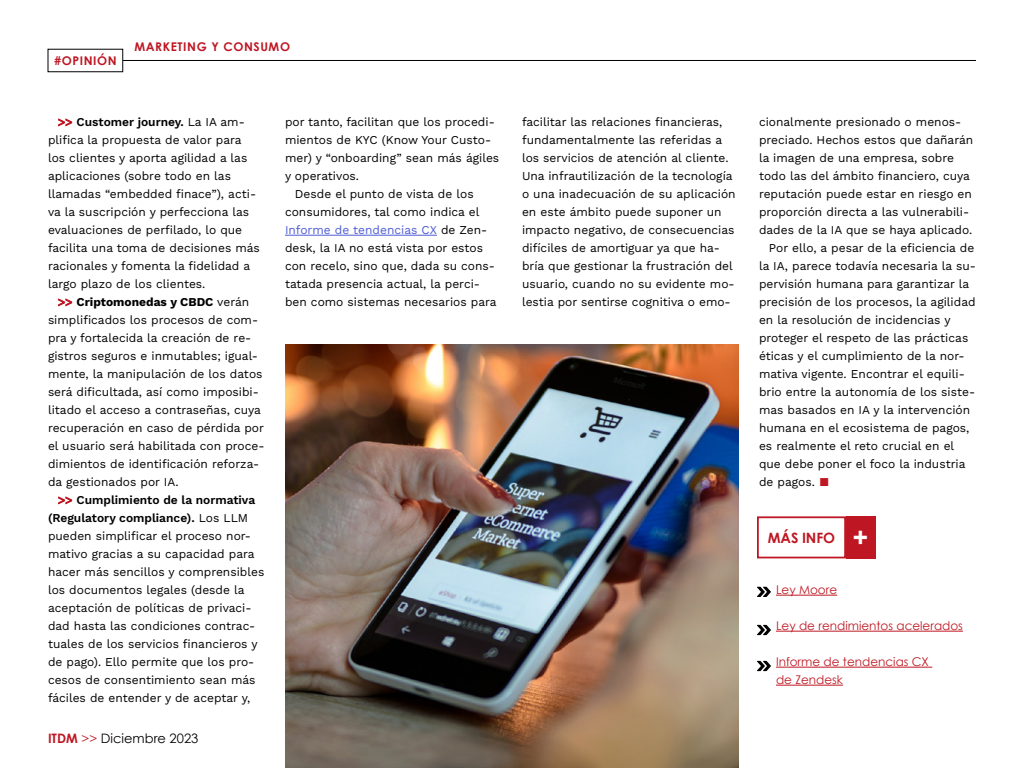
<style>
.page{position:relative;width:1024px;height:768px;background:#fff}
.page>*{position:absolute;margin:0;border:0;box-sizing:border-box;transform-origin:0 0}
.t1{font:700 14.2px "Century Gothic";letter-spacing:-.01em;color:#be1723}
.t2{font:13px "Century Gothic";color:#000}
.t3{font:12px/18px "Work Sans";color:#000}
.t4{font:12px/18px "Century Gothic";color:#be1723}
.t5{font:12px "Work Sans";color:#4f5cd6}
.t6{font:700 12px "Century Gothic";letter-spacing:.05em;color:#be1723}
.s1{color:#be1723}
.s2{font-weight:600}
.s3{font-weight:700}
.s4{font-weight:700;color:#be1723}
.s5{color:#000}
.s6{font-size:26.7px;color:#fff}
</style>
<div class="page">
<hr style="left:96px;top:60px;width:880px;height:1px;background:#000">
<div style="left:48px;top:49px;width:75px;height:23px;background:#fff"></div>
<svg style="left:58px;top:118px;width:15px;height:9px"></svg>
<svg style="left:58px;top:298px;width:15px;height:9px"></svg>
<svg style="left:58px;top:496px;width:15px;height:9px"></svg>
<hr style="left:285px;top:235px;width:152px;height:1px;background:#4f5cd6">
<hr style="left:776px;top:595px;width:61px;height:1px;background:#be1723">
<hr style="left:776px;top:631px;width:187px;height:1px;background:#be1723">
<hr style="left:776px;top:667px;width:156px;height:1px;background:#be1723">
<hr style="left:776px;top:685px;width:67px;height:1px;background:#be1723">
<div style="left:846px;top:516px;width:29px;height:42px;background:#be1723"></div>
<div style="left:757px;top:516px;width:89px;height:42px;border:2px solid #be1723"></div>
<svg style="left:757px;top:587px;width:14px;height:10px"></svg>
<svg style="left:757px;top:625px;width:14px;height:10px"></svg>
<svg style="left:757px;top:661px;width:14px;height:10px"></svg>
<img style="left:285px;top:344px;width:454px;height:424px">
<p class="t6" style="left:54px;top:52px;width:64px">#OPINIÓN</p>
<p class="t6" style="left:134px;top:37px;width:157px">MARKETING Y CONSUMO</p>
<p class="t3" style="left:48px;top:112px;width:213px;text-indent:10px"><span class="s1">&gt;&gt;</span> <span class="s2">Customer journey.</span> La IA am&shy;plifica la propuesta de valor para los clientes y aporta agilidad a las aplicaciones (sobre todo en las llamadas “embedded finace”), acti&shy;va la suscripción y perfecciona las evaluaciones de perfilado, lo que facilita una toma de decisiones más racionales y fomenta la fidelidad a largo plazo de los clientes.</p>
<p class="t3" style="left:48px;top:292px;width:218px;text-indent:10px"><span class="s1">&gt;&gt;</span> <span class="s3">Criptomonedas y CBDC</span> verán simplificados los procesos de com&shy;pra y fortalecida la creación de re&shy;gistros seguros e inmutables; igual&shy;mente, la manipulación de los datos será dificultada, así como imposibi&shy;litado el acceso a contraseñas, cuya recuperación en caso de pérdida por el usuario será habilitada con proce&shy;dimientos de identificación reforza&shy;da gestionados por IA.</p>
<p class="t3" style="left:48px;top:490px;width:218px;text-indent:10px"><span class="s1">&gt;&gt;</span> <span class="s2">Cumplimiento de la normativa (Regulatory compliance).</span> Los LLM pueden simplificar el proceso nor&shy;mativo gracias a su capacidad para hacer más sencillos y comprensibles los documentos legales (desde la aceptación de políticas de privaci&shy;dad hasta las condiciones contrac&shy;tuales de los servicios financieros y de pago). Ello permite que los pro&shy;cesos de consentimiento sean más fáciles de entender y de aceptar y,</p>
<p class="t2" style="left:48px;top:729px;width:152px"><span class="s4">ITDM</span> <span class="s1">&gt;&gt;</span> Diciembre 2023</p>
<p class="t3" style="left:285px;top:112px;width:211px">por tanto, facilitan que los procedi-</p>
<p class="t3" style="left:285px;top:130px;width:208px">mientos de KYC (Know Your Custo-</p>
<p class="t3" style="left:285px;top:148px;width:216px">mer) y “onboarding” sean más ágiles</p>
<p class="t3" style="left:285px;top:166px;width:76px">y operativos.</p>
<p class="t3" style="left:295px;top:184px;width:180px">Desde el punto de vista de los</p>
<p class="t3" style="left:285px;top:202px;width:196px">consumidores, tal como indica el</p>
<p class="t5" style="left:285px;top:221px;width:204px">Informe de tendencias CX <span class="s5">de Zen-</span></p>
<p class="t3" style="left:285px;top:238px;width:200px">desk, la IA no está vista por estos</p>
<p class="t3" style="left:285px;top:256px;width:212px">con recelo, sino que, dada su cons-</p>
<p class="t3" style="left:285px;top:274px;width:197px">tatada presencia actual, la perci-</p>
<p class="t3" style="left:285px;top:292px;width:213px">ben como sistemas necesarios para</p>
<p class="t3" style="left:522px;top:112px;width:215px">facilitar las relaciones financieras, fundamentalmente las referidas a los servicios de atención al cliente.<br>Una infrautilización de la tecnología o una inadecuación de su aplicación en este ámbito puede suponer un impacto negativo, de consecuencias difíciles de amortiguar ya que ha&shy;bría que gestionar la frustración del usuario, cuando no su evidente mo&shy;lestia por sentirse cognitiva o emo-</p>
<p class="t3" style="left:759px;top:112px;width:204px">cionalmente presionado o menos-</p>
<p class="t3" style="left:759px;top:130px;width:216px">preciado. Hechos estos que dañarán</p>
<p class="t3" style="left:759px;top:148px;width:197px">la imagen de una empresa, sobre</p>
<p class="t3" style="left:759px;top:166px;width:213px">todo las del ámbito financiero, cuya</p>
<p class="t3" style="left:759px;top:184px;width:214px">reputación puede estar en riesgo en</p>
<p class="t3" style="left:759px;top:202px;width:212px">proporción directa a las vulnerabili-</p>
<p class="t3" style="left:759px;top:220px;width:215px">dades de la IA que se haya aplicado.</p>
<p class="t3" style="left:769px;top:238px;width:207px">Por ello, a pesar de la eficiencia de</p>
<p class="t3" style="left:759px;top:256px;width:218px">la IA, parece todavía necesaria la su-</p>
<p class="t3" style="left:759px;top:274px;width:212px">pervisión humana para garantizar la</p>
<p class="t3" style="left:759px;top:292px;width:218px">precisión de los procesos, la agilidad</p>
<p class="t3" style="left:759px;top:310px;width:193px">en la resolución de incidencias y</p>
<p class="t3" style="left:759px;top:328px;width:211px">proteger el respeto de las prácticas</p>
<p class="t3" style="left:759px;top:346px;width:207px">éticas y el cumplimiento de la nor-</p>
<p class="t3" style="left:759px;top:364px;width:207px">mativa vigente. Encontrar el equili-</p>
<p class="t3" style="left:759px;top:382px;width:218px">brio entre la autonomía de los siste-</p>
<p class="t3" style="left:759px;top:400px;width:213px">mas basados en IA y la intervención</p>
<p class="t3" style="left:759px;top:418px;width:212px">humana en el ecosistema de pagos,</p>
<p class="t3" style="left:759px;top:436px;width:197px">es realmente el reto crucial en el</p>
<p class="t3" style="left:759px;top:454px;width:208px">que debe poner el foco la industria</p>
<p class="t3" style="left:759px;top:472px;width:72px">de pagos. <span class="s1">■</span></p>
<p class="t1" style="left:768px;top:527px;width:102px">MÁS INFO <span class="s6">+</span></p>
<p class="t4" style="left:776px;top:580px;width:63px">Ley Moore</p>
<p class="t4" style="left:776px;top:616px;width:188px">Ley de rendimientos acelerados</p>
<p class="t4" style="left:776px;top:652px;width:154px">Informe de tendencias CX de Zendesk</p>
</div>
